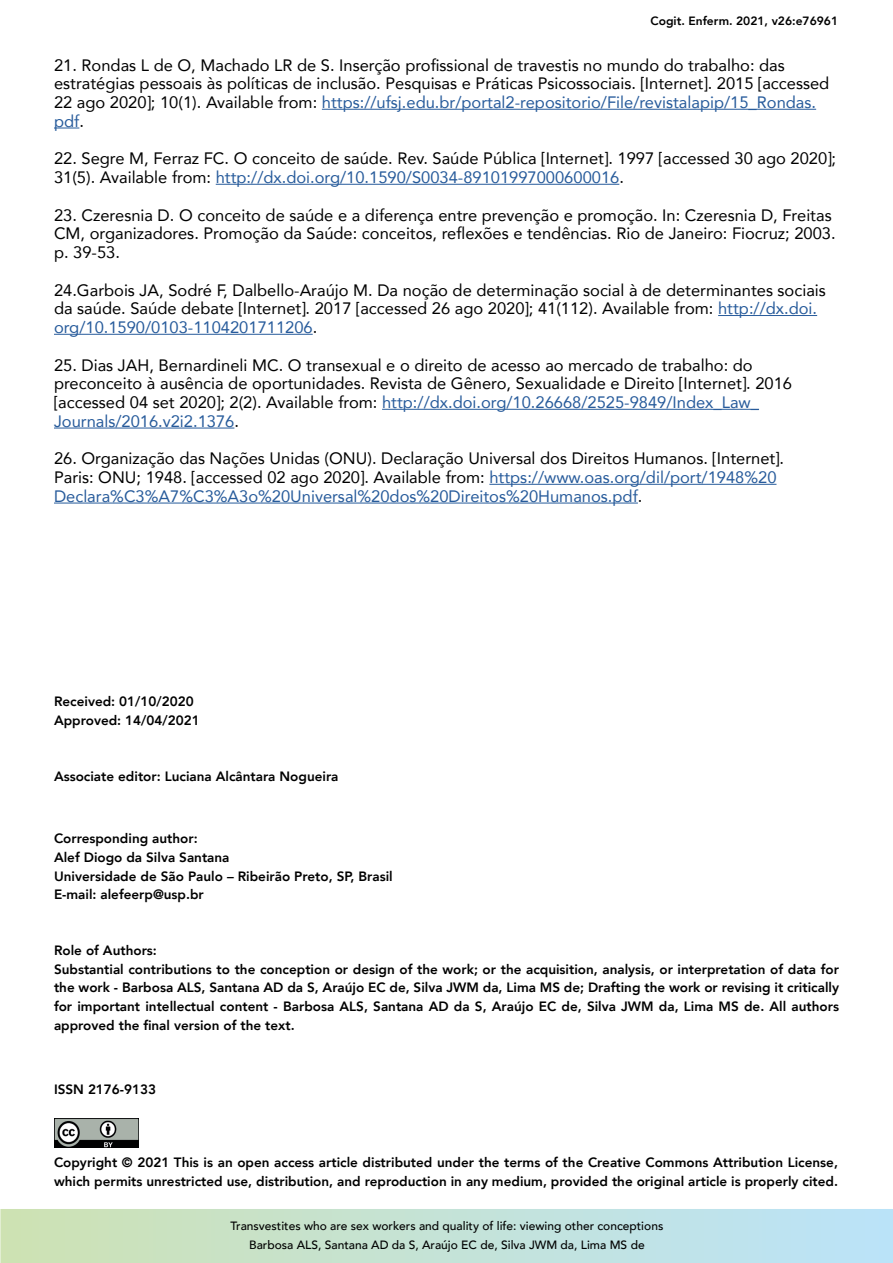
<style>
.page{position:relative;width:893px;height:1263px;background:#fff}
.page>*{position:absolute;margin:0;border:0;box-sizing:border-box;transform-origin:0 0}
.t1{font:16.5px/18.8px "Avenir";color:#000}
.t2{font:800 13.5px/18.8px "Avenir";color:#000}
.t3{font:500 12px/18.6px "Avenir";color:#000;text-align:center}
.t4{font:800 12px "Avenir";color:#000}
.s1{color:#275b9b}
</style>
<div class="page">
<img style="left:55px;top:1119px;width:83px;height:29px">
<svg style="left:0;top:1209px;width:893px;height:54px;background:#c4e2d6"></svg>
<hr style="left:322px;top:109px;width:494px;height:1px;background:#275b9b">
<svg style="left:54px;top:128px;width:25px;height:1px"></svg>
<hr style="left:216px;top:184px;width:403px;height:1px;background:#275b9b">
<hr style="left:718px;top:315px;width:99px;height:1px;background:#275b9b">
<hr style="left:54px;top:334px;width:259px;height:1px;background:#275b9b">
<hr style="left:382px;top:409px;width:377px;height:1px;background:#275b9b">
<hr style="left:54px;top:428px;width:180px;height:1px;background:#275b9b">
<hr style="left:489px;top:484px;width:287px;height:1px;background:#275b9b">
<hr style="left:54px;top:503px;width:584px;height:1px;background:#275b9b">
<p class="t4" style="left:650px;top:12px;width:189px">Cogit. Enferm. 2021, v26:e76961</p>
<p class="t1" style="left:54px;top:55px;width:777px">21. Rondas L de O, Machado LR de S. Inserção profissional de travestis no mundo do trabalho: das estratégias pessoais às políticas de inclusão. Pesquisas e Práticas Psicossociais. [Internet]. 2015 [accessed 22 ago 2020]; 10(1). Available from: <span class="s1">https://ufsj.edu.br/portal2-repositorio/File/revistalapip/15_Rondas. pdf</span>.</p>
<p class="t1" style="left:54px;top:149px;width:784px">22. Segre M, Ferraz FC. O conceito de saúde. Rev. Saúde Pública [Internet]. 1997 [accessed 30 ago 2020];<br>31(5). Available from: <span class="s1">http://dx.doi.org/10.1590/S0034-89101997000600016</span>.</p>
<p class="t1" style="left:54px;top:205px;width:783px">23. Czeresnia D. O conceito de saúde e a diferença entre prevenção e promoção. In: Czeresnia D, Freitas<br>CM, organizadores. Promoção da Saúde: conceitos, reflexões e tendências. Rio de Janeiro: Fiocruz; 2003. p. 39-53.</p>
<p class="t1" style="left:54px;top:280px;width:773px">24.Garbois JA, Sodré F, Dalbello-Araújo M. Da noção de determinação social à de determinantes sociais da saúde. Saúde debate [Internet]. 2017 [accessed 26 ago 2020]; 41(112). Available from: <span class="s1">http://dx.doi. org/10.1590/0103-1104201711206</span>.</p>
<p class="t1" style="left:54px;top:355px;width:740px">25. Dias JAH, Bernardineli MC. O transexual e o direito de acesso ao mercado de trabalho: do preconceito à ausência de oportunidades. Revista de Gênero, Sexualidade e Direito [Internet]. 2016 [accessed 04 set 2020]; 2(2). Available from: <span class="s1">http://dx.doi.org/10.26668/2525-9849/Index_Law_ Journals/2016.v2i2.1376</span>.</p>
<p class="t1" style="left:54px;top:449px;width:732px">26. Organização das Nações Unidas (ONU). Declaração Universal dos Direitos Humanos. [Internet].<br>Paris: ONU; 1948. [accessed 02 ago 2020]. Available from: <span class="s1">https://www.oas.org/dil/port/1948%20<br>Declara%C3%A7%C3%A3o%20Universal%20dos%20Direitos%20Humanos.pdf</span>.</p>
<p class="t2" style="left:54px;top:692px;width:147px">Received: 01/10/2020<br>Approved: 14/04/2021</p>
<p class="t2" style="left:54px;top:767px;width:286px">Associate editor: Luciana Alcântara Nogueira</p>
<p class="t2" style="left:54px;top:829px;width:340px">Corresponding author:<br>Alef Diogo da Silva Santana<br>Universidade de São Paulo – Ribeirão Preto, SP, Brasil<br>E-mail: alefeerp@usp.br</p>
<p class="t2" style="left:54px;top:941px;width:786px">Role of Authors:<br>Substantial contributions to the conception or design of the work; or the acquisition, analysis, or interpretation of data for the work - Barbosa ALS, Santana AD da S, Araújo EC de, Silva JWM da, Lima MS de; Drafting the work or revising it critically for important intellectual content - Barbosa ALS, Santana AD da S, Araújo EC de, Silva JWM da, Lima MS de. All authors approved the final version of the text.</p>
<p class="t2" style="left:54px;top:1080px;width:104px">ISSN 2176-9133</p>
<p class="t2" style="left:54px;top:1153px;width:785px">Copyright © 2021 This is an open access article distributed under the terms of the Creative Commons Attribution License, which permits unrestricted use, distribution, and reproduction in any medium, provided the original article is properly cited.</p>
<p class="t3" style="left:230px;top:1216px;width:434px">Transvestites who are sex workers and quality of life: viewing other conceptions<br>Barbosa ALS, Santana AD da S, Araújo EC de, Silva JWM da, Lima MS de</p>
</div>
